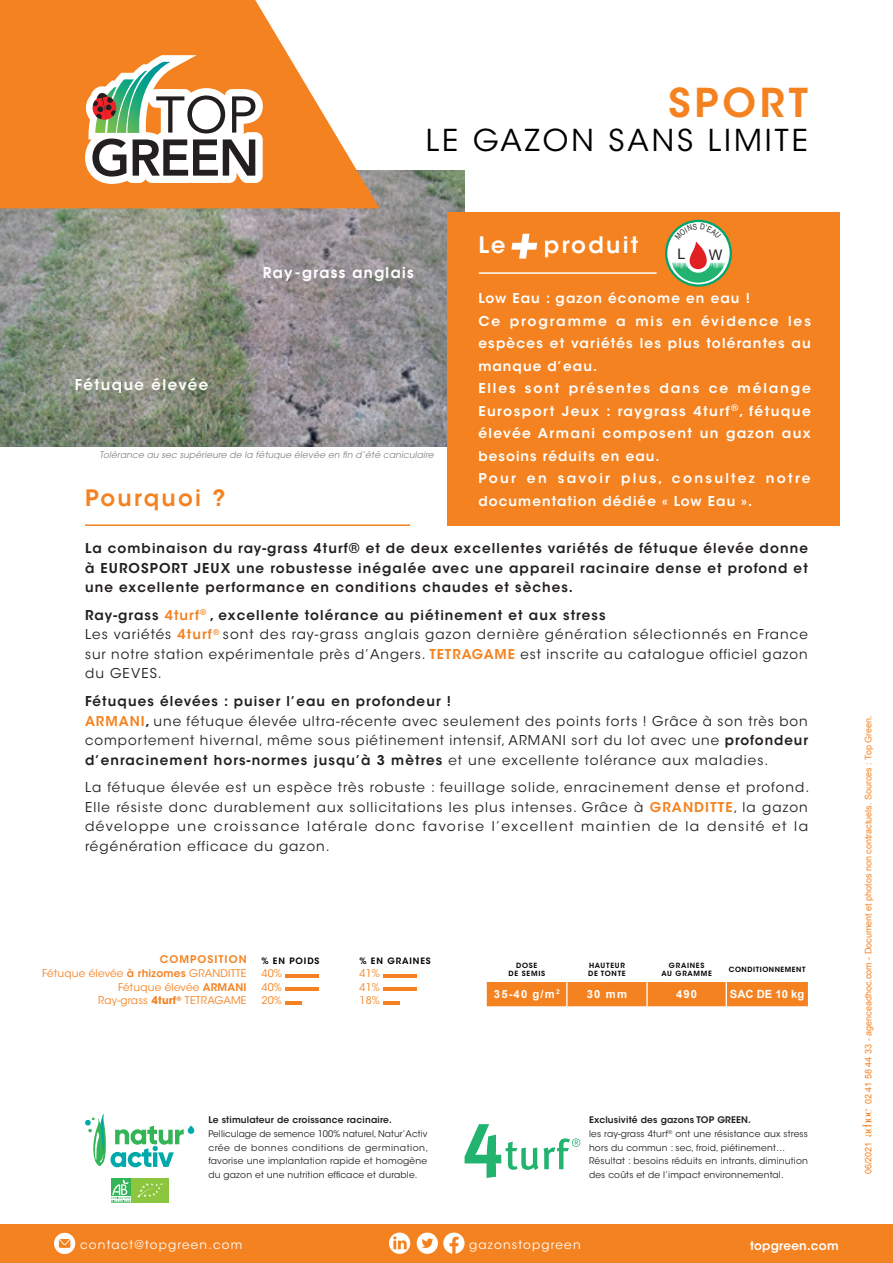
<style>
.page{position:relative;width:893px;height:1263px;background:#fff}
.page>*{position:absolute;margin:0;border:0;box-sizing:border-box;transform-origin:0 0}
.t1{font:600 39.6px "ITC Avant Garde Std";letter-spacing:.1em;color:#f58220}
.t2{font:30px "ITC Avant Garde Std";letter-spacing:.1em;color:#000}
.t3{font:600 22.5px "ITC Avant Garde Std";letter-spacing:.1em;color:#f58220}
.t4{font:600 22.5px "ITC Avant Garde Std";letter-spacing:.1em;color:#fff}
.t5{font:600 14.85px "Avant Garde";letter-spacing:.1em;color:#fff}
.t6{font:600 14.85px "ITC Avant Garde Std";letter-spacing:.1em;color:#fff}
.t7{font:14.55px "Arial";color:#231f20}
.t8{font:13.5px/19.5px "ITC Avant Garde Std";letter-spacing:.075em;color:#231f20}
.t9{font:600 13.5px/22.5px "ITC Avant Garde Std";letter-spacing:.1em;color:#fff}
.t10{font:600 13.5px/19.5px "ITC Avant Garde Std";letter-spacing:.08em;color:#231f20;text-align:justify}
.t11{font:12px "ITC Avant Garde Std";letter-spacing:.1em;color:#fff}
.t12{font:600 12px "ITC Avant Garde Std";letter-spacing:.02em;color:#fff}
.t13{font:700 11.25px "Arial";letter-spacing:.1em;color:#fff}
.t14{font:10.5px/13.6px "ITC Avant Garde Std";letter-spacing:.02em;color:#f58220;text-align:justify}
.t15{font:9.15px/13.6px "ITC Avant Garde Std";letter-spacing:.02em;color:#231f20;text-align:justify}
.t16{font:600 9.15px "ITC Avant Garde Std";letter-spacing:.02em;color:#231f20}
.t17{font:9px "Arial";color:#f58220}
.t18{font:italic 9px "Avant Garde";letter-spacing:.02em;color:#808285}
.t19{font:600 8.7px "ITC Avant Garde Std";letter-spacing:.1em;color:#000}
.t20{font:600 7.2px/8.1px "ITC Avant Garde Std";letter-spacing:.1em;color:#000;text-align:center}
.s1{font-weight:600}
.s2{font-weight:600;color:#f58220}
.s3{font-weight:700}
</style>
<div class="page">
<img style="left:0;top:170px;width:465px;height:276px">
<div style="left:0;top:1224px;width:893px;height:39px;background:#f58220"></div>
<svg style="left:0;top:0;width:379px;height:208px;fill:#f58220"></svg>
<svg style="left:389px;top:1232px;width:21px;height:22px"></svg>
<svg style="left:393px;top:1236px;width:14px;height:13px"></svg>
<svg style="left:862px;top:1109px;width:9px;height:27px"></svg>
<svg style="left:465px;top:1124px;width:115px;height:54px"></svg>
<div style="left:54px;top:1233px;width:21px;height:21px;background:#fff;border-radius:50%"></div>
<svg style="left:59px;top:1239px;width:11px;height:9px"></svg>
<div style="left:417px;top:1232px;width:21px;height:22px;background:#fff;border-radius:50%"></div>
<svg style="left:422px;top:1238px;width:11px;height:10px"></svg>
<svg style="left:443px;top:1232px;width:22px;height:22px"></svg>
<div style="left:487px;top:982px;width:321px;height:24px;background:#f58220"></div>
<hr style="left:286px;top:987px;width:33px;height:4px;background:#f58220">
<hr style="left:383px;top:987px;width:34px;height:4px;background:#f58220">
<hr style="left:286px;top:974px;width:33px;height:3px;background:#f58220">
<hr style="left:383px;top:974px;width:34px;height:3px;background:#f58220">
<hr style="left:286px;top:1001px;width:16px;height:3px;background:#f58220">
<hr style="left:383px;top:1001px;width:17px;height:3px;background:#f58220">
<svg style="left:85px;top:55px;width:178px;height:129px"></svg>
<svg style="left:85px;top:1113px;width:109px;height:54px"></svg>
<hr style="left:85px;top:524px;width:325px;height:2px;background:#f58220">
<div style="left:447px;top:213px;width:393px;height:313px;background:#f58220"></div>
<hr style="left:479px;top:272px;width:178px;height:2px;background:#fff">
<svg style="left:511px;top:234px;width:27px;height:25px"></svg>
<svg style="left:666px;top:221px;width:65px;height:65px"></svg>
<div style="left:665px;top:220px;width:67px;height:67px;border:2px solid #00a66e;border-radius:50%"></div>
<div style="left:131px;top:1178px;width:37px;height:25px;background:#8bc63e"></div>
<svg style="left:137px;top:1183px;width:26px;height:15px"></svg>
<svg style="left:111px;top:1178px;width:20px;height:1px"></svg>
<svg style="left:111px;top:1179px;width:20px;height:24px"></svg>
<svg style="left:672px;top:223px;width:53px;height:60px;background:#c7cfbb"></svg>
<h1 class="t1" style="left:668px;top:78px;width:141px">SPORT</h1>
<h2 class="t2" style="left:426px;top:122px;width:383px">LE GAZON SANS LIMITE</h2>
<h3 class="t4" style="left:478px;top:230px;width:29px">Le</h3>
<h3 class="t4" style="left:544px;top:230px;width:96px">produit</h3>
<p class="t9" style="left:478px;top:287px;width:334px">Low Eau : gazon économe en eau !<br>Ce programme a mis en évidence les espèces et variétés les plus tolérantes au manque d’eau.<br>Elles sont présentes dans ce mélange<br>Eurosport Jeux : raygrass 4turf<sup>®</sup>, fétuque élevée Armani composent un gazon aux besoins réduits en eau.<br>Pour en savoir plus, consultez notre documentation dédiée « Low Eau ».</p>
<p class="t7" style="left:678px;top:244px;width:10px">L</p>
<p class="t7" style="left:709px;top:245px;width:15px">W</p>
<p class="t5" style="left:263px;top:263px;width:152px">Ray-grass anglais</p>
<p class="t6" style="left:75px;top:375px;width:135px">Fétuque élevée</p>
<p class="t18" style="left:100px;top:449px;width:336px">Tolérance au sec supérieure de la fétuque élevée en fin d’été caniculaire</p>
<h3 class="t3" style="left:85px;top:483px;width:142px">Pourquoi ?</h3>
<p class="t10" style="left:85px;top:538px;width:724px">La combinaison du ray-grass 4turf® et de deux excellentes variétés de fétuque élevée donne à EUROSPORT JEUX une robustesse inégalée avec une appareil racinaire dense et profond et une excellente performance en conditions chaudes et sèches.</p>
<p class="t8" style="left:85px;top:605px;width:724px"><span class="s1">Ray-grass</span> <span class="s2">4turf</span><sup>®</sup> <span class="s1">, excellente tolérance au piétinement et aux stress<br></span>Les variétés <span class="s2">4turf</span><sup>®</sup> sont des ray-grass anglais gazon dernière génération sélectionnés en France sur notre station expérimentale près d’Angers. <span class="s2">TETRAGAME</span> est inscrite au catalogue officiel gazon du GEVES.</p>
<p class="t8" style="left:85px;top:692px;width:725px"><span class="s1">Fétuques élevées : puiser l’eau en profondeur !<br></span><span class="s2">ARMANI</span><span class="s1">,</span> une fétuque élevée ultra-récente avec seulement des points forts ! Grâce à son très bon comportement hivernal, même sous piétinement intensif, ARMANI sort du lot avec une <span class="s1">profondeur d’enracinement hors-normes jusqu’à 3 mètres</span> et une excellente tolérance aux maladies.</p>
<p class="t8" style="left:85px;top:778px;width:726px;text-align:justify">La fétuque élevée est un espèce très robuste : feuillage solide, enracinement dense et profond.<br>Elle résiste donc durablement aux sollicitations les plus intenses. Grâce à <span class="s2">GRANDITTE</span>, la gazon développe une croissance latérale donc favorise l’excellent maintien de la densité et la régénération efficace du gazon.</p>
<p class="t14" style="left:42px;top:953px;width:206px;text-align:right"><span class="s1">COMPOSITION<br></span>Fétuque élevée <span class="s1">à rhizomes</span> GRANDITTE<br>Fétuque élevée <span class="s1">ARMANI<br></span>Ray-grass <span class="s3">4turf</span><sup>®</sup> TETRAGAME</p>
<p class="t19" style="left:261px;top:955px;width:60px">% EN POIDS</p>
<p class="t14" style="left:261px;top:967px;width:22px">40% 40% 20%</p>
<p class="t19" style="left:359px;top:955px;width:73px">% EN GRAINES</p>
<p class="t14" style="left:359px;top:967px;width:22px">41% 41% 18%</p>
<p class="t16" style="left:208px;top:1114px;width:185px">Le stimulateur de croissance racinaire.</p>
<p class="t15" style="left:208px;top:1127px;width:221px">Pelliculage de semence 100% naturel, Natur’Activ crée de bonnes conditions de germination, favorise une implantation rapide et homogène du gazon et une nutrition efficace et durable.</p>
<p class="t20" style="left:508px;top:961px;width:38px">DOSE<br>DE SEMIS</p>
<p class="t20" style="left:588px;top:961px;width:39px;text-align:left">HAUTEUR<br>DE TONTE</p>
<p class="t20" style="left:661px;top:961px;width:52px">GRAINES<br>AU GRAMME</p>
<p class="t20" style="left:729px;top:965px;width:78px">CONDITIONNEMENT</p>
<p class="t13" style="left:494px;top:987px;width:67px">35-40 g/m<sup>2</sup></p>
<p class="t13" style="left:587px;top:987px;width:42px">30 mm</p>
<p class="t13" style="left:676px;top:987px;width:23px">490</p>
<p class="t13" style="left:730px;top:987px;width:76px">SAC DE 10 kg</p>
<p class="t15" style="left:589px;top:1113px;width:220px;text-align:left"><span class="s1">Exclusivité des gazons TOP GREEN.<br></span>les ray-grass 4turf<sup>®</sup> ont une résistance aux stress hors du commun : sec, froid, piétinement… Résultat : besoins réduits en intrants, diminution des coûts et de l’impact environnemental.</p>
<p class="t11" style="left:80px;top:1237px;width:164px">contact@topgreen.com</p>
<p class="t11" style="left:469px;top:1237px;width:113px">gazonstopgreen</p>
<p class="t12" style="left:750px;top:1237px;width:90px">topgreen.com</p>
<p class="t17" style="left:862px;top:1104px;width:390px;rotate:-90deg">02 41 58 44 33 - agenceadhoc.com - Document et photos non contractuels. Sources : Top Green.</p>
<p class="t17" style="left:862px;top:1174px;width:34px;rotate:-90deg">06/2021</p>
</div>
